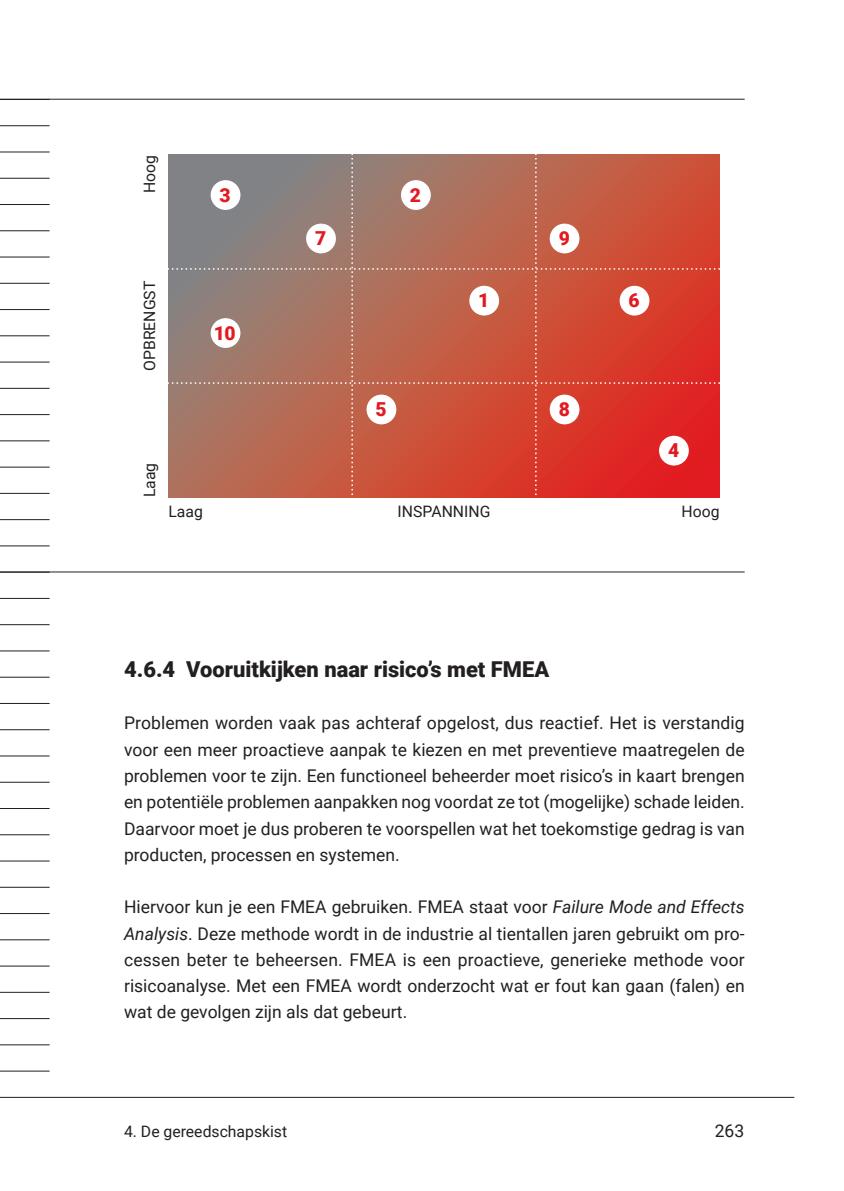
<style>
.page{position:relative;width:844px;height:1191px;background:#fff}
.page>*{position:absolute;margin:0;border:0;box-sizing:border-box;transform-origin:0 0}
.t1{font:900 21.88px "Roboto";color:#231f20}
.t2{font:900 19.25px "Roboto";color:#e21a21}
.t3{font:17.5px/26.2px "Roboto";color:#231f20;text-align:justify}
.t4{font:15.75px "Roboto";color:#231f20}
.s1{font-style:italic}
</style>
<div class="page">
<hr style="left:0;top:1096px;width:794px;height:1px;background:#231f20">
<hr style="left:0;top:125px;width:50px;height:1px;background:#231f20">
<hr style="left:0;top:152px;width:50px;height:1px;background:#231f20">
<hr style="left:0;top:178px;width:50px;height:1px;background:#231f20">
<hr style="left:0;top:204px;width:50px;height:1px;background:#231f20">
<hr style="left:0;top:230px;width:50px;height:1px;background:#231f20">
<hr style="left:0;top:257px;width:50px;height:1px;background:#231f20">
<hr style="left:0;top:283px;width:50px;height:1px;background:#231f20">
<hr style="left:0;top:309px;width:50px;height:1px;background:#231f20">
<hr style="left:0;top:335px;width:50px;height:1px;background:#231f20">
<hr style="left:0;top:362px;width:50px;height:1px;background:#231f20">
<hr style="left:0;top:388px;width:50px;height:1px;background:#231f20">
<hr style="left:0;top:414px;width:50px;height:1px;background:#231f20">
<hr style="left:0;top:440px;width:50px;height:1px;background:#231f20">
<hr style="left:0;top:467px;width:50px;height:1px;background:#231f20">
<hr style="left:0;top:493px;width:50px;height:1px;background:#231f20">
<hr style="left:0;top:519px;width:50px;height:1px;background:#231f20">
<hr style="left:0;top:545px;width:50px;height:1px;background:#231f20">
<hr style="left:0;top:572px;width:50px;height:1px;background:#231f20">
<hr style="left:0;top:598px;width:50px;height:1px;background:#231f20">
<hr style="left:0;top:624px;width:50px;height:1px;background:#231f20">
<hr style="left:0;top:650px;width:50px;height:1px;background:#231f20">
<hr style="left:0;top:677px;width:50px;height:1px;background:#231f20">
<hr style="left:0;top:703px;width:50px;height:1px;background:#231f20">
<hr style="left:0;top:729px;width:50px;height:1px;background:#231f20">
<hr style="left:0;top:755px;width:50px;height:1px;background:#231f20">
<hr style="left:0;top:782px;width:50px;height:1px;background:#231f20">
<hr style="left:0;top:808px;width:50px;height:1px;background:#231f20">
<hr style="left:0;top:834px;width:50px;height:1px;background:#231f20">
<hr style="left:0;top:860px;width:50px;height:1px;background:#231f20">
<hr style="left:0;top:887px;width:50px;height:1px;background:#231f20">
<hr style="left:0;top:913px;width:50px;height:1px;background:#231f20">
<hr style="left:0;top:939px;width:50px;height:1px;background:#231f20">
<hr style="left:0;top:965px;width:50px;height:1px;background:#231f20">
<hr style="left:0;top:992px;width:50px;height:1px;background:#231f20">
<hr style="left:0;top:1018px;width:50px;height:1px;background:#231f20">
<hr style="left:0;top:1044px;width:50px;height:1px;background:#231f20">
<hr style="left:0;top:1070px;width:50px;height:1px;background:#231f20">
<hr style="left:0;top:99px;width:744px;height:1px;background:#231f20">
<svg style="left:168px;top:154px;width:552px;height:344px;background:#bb5d4d"></svg>
<div style="left:469px;top:286px;width:30px;height:29px;background:#fff;border-radius:50%"></div>
<div style="left:401px;top:180px;width:29px;height:30px;background:#fff;border-radius:50%"></div>
<div style="left:210px;top:180px;width:30px;height:30px;background:#fff;border-radius:50%"></div>
<div style="left:658px;top:436px;width:30px;height:29px;background:#fff;border-radius:50%"></div>
<div style="left:366px;top:394px;width:30px;height:30px;background:#fff;border-radius:50%"></div>
<div style="left:619px;top:286px;width:30px;height:29px;background:#fff;border-radius:50%"></div>
<div style="left:306px;top:224px;width:30px;height:29px;background:#fff;border-radius:50%"></div>
<div style="left:549px;top:394px;width:30px;height:30px;background:#fff;border-radius:50%"></div>
<div style="left:210px;top:318px;width:30px;height:30px;background:#fff;border-radius:50%"></div>
<div style="left:549px;top:224px;width:30px;height:29px;background:#fff;border-radius:50%"></div>
<hr style="left:0;top:571px;width:744px;height:1px;background:#231f20">
<p class="t4" style="left:139px;top:193px;width:40px;rotate:-90deg">Hoog</p>
<p class="t2" style="left:219px;top:181px;width:13px">3</p>
<p class="t2" style="left:410px;top:181px;width:13px">2</p>
<p class="t2" style="left:315px;top:225px;width:13px">7</p>
<p class="t2" style="left:558px;top:225px;width:13px">9</p>
<p class="t4" style="left:139px;top:371px;width:91px;rotate:-90deg">OPBRENGST</p>
<p class="t2" style="left:214px;top:319px;width:23px">10</p>
<p class="t2" style="left:478px;top:287px;width:13px">1</p>
<p class="t2" style="left:628px;top:287px;width:13px">6</p>
<p class="t4" style="left:139px;top:497px;width:36px;rotate:-90deg">Laag</p>
<p class="t2" style="left:375px;top:396px;width:13px">5</p>
<p class="t2" style="left:558px;top:396px;width:13px">8</p>
<p class="t2" style="left:667px;top:437px;width:13px">4</p>
<p class="t4" style="left:168px;top:501px;width:36px">Laag</p>
<p class="t4" style="left:397px;top:501px;width:94px">INSPANNING</p>
<p class="t4" style="left:681px;top:501px;width:40px">Hoog</p>
<p class="t1" style="left:124px;top:654px;width:426px">4.6.4 Vooruitkijken naar risico’s met FMEA</p>
<p class="t3" style="left:124px;top:709px;width:622px">Problemen worden vaak pas achteraf opgelost, dus reactief. Het is verstandig voor een meer proactieve aanpak te kiezen en met preventieve maatregelen de problemen voor te zijn. Een functioneel beheerder moet risico’s in kaart brengen en potentiële problemen aanpakken nog voordat ze tot (mogelijke) schade leiden.<br>Daarvoor moet je dus proberen te voorspellen wat het toekomstige gedrag is van producten, processen en systemen.</p>
<p class="t3" style="left:124px;top:893px;width:622px">Hiervoor kun je een FMEA gebruiken. FMEA staat voor <span class="s1">Failure Mode and Effects Analysis</span>. Deze methode wordt in de industrie al tientallen jaren gebruikt om pro&shy;cessen beter te beheersen. FMEA is een proactieve, generieke methode voor risicoanalyse. Met een FMEA wordt onderzocht wat er fout kan gaan (falen) en wat de gevolgen zijn als dat gebeurt.</p>
<p class="t4" style="left:124px;top:1119px;width:165px">4. De gereedschapskist</p>
<p class="t3" style="left:714px;top:1116px;width:31px">263</p>
</div>
